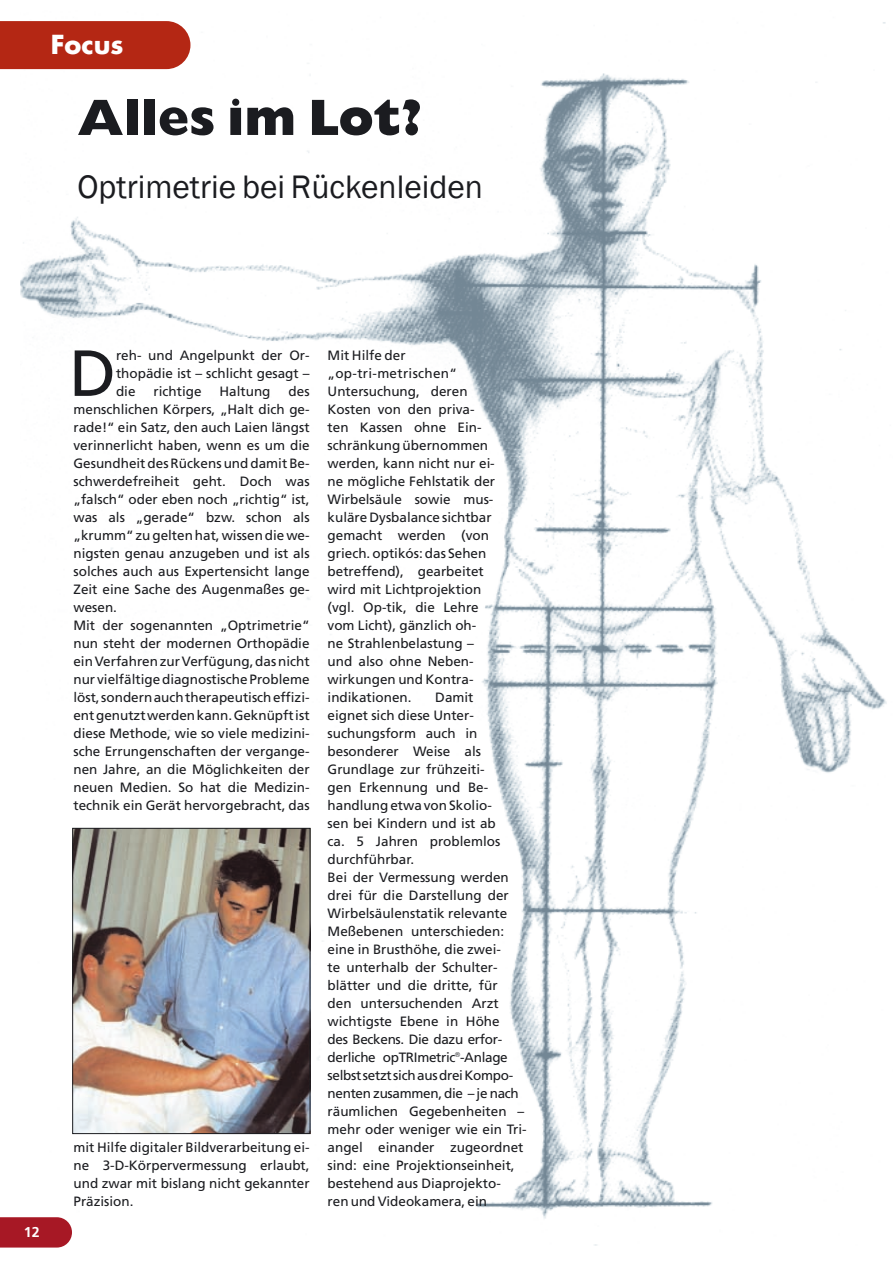
<style>
.page{position:relative;width:893px;height:1263px;background:#fff}
.page>*{position:absolute;margin:0;border:0;box-sizing:border-box;transform-origin:0 0}
.t1{font:65.1px "Frutiger";color:#1b1c20}
.t2{font:800 51.45px "Gill Sans";color:#1b1c20}
.t3{font:33.45px "Franklin Gothic";color:#1b1c20}
.t4{font:700 25.5px "Futura";color:#fff}
.t5{font:700 14.25px "Frutiger";color:#fff}
.t6{font:13.5px/18px "Frutiger";color:#1b1c20}
</style>
<div class="page">
<img style="left:21px;top:22px;width:866px;height:1223px">
<div style="left:0;top:21px;width:190px;height:48px;background:#b42714"></div>
<svg style="left:0;top:1217px;width:72px;height:30px;background:#ab2330"></svg>
<img style="left:74px;top:830px;width:234px;height:302px">
<div style="left:72px;top:828px;width:238px;height:306px;border:1px solid #1b1c20"></div>
<h3 class="t4" style="left:51px;top:27px;width:74px">Focus</h3>
<h2 class="t2" style="left:77px;top:88px;width:346px">Alles im Lot?</h2>
<h3 class="t3" style="left:77px;top:166px;width:407px">Optrimetrie bei Rückenleiden</h3>
<p class="t5" style="left:24px;top:1224px;width:17px">12</p>
<h1 class="t1" style="left:69px;top:335px;width:48px">D</h1>
<p class="t6" style="left:116px;top:346px;width:195px;text-align:justify">reh- und Angelpunkt der Or&shy;thopädie ist – schlicht gesagt – die</p>
<p class="t6" style="left:73px;top:382px;width:238px;text-indent:215px">des menschlichen Körpers, „Halt dich ge&shy;rade!“ ein Satz, den auch Laien längst verinnerlicht haben, wenn es um die Gesundheit des Rückens und damit Be&shy;schwerdefreiheit geht. Doch was „falsch“ oder eben noch „richtig“ ist, was als „gerade“ bzw. schon als „krumm“ zu gelten hat, wissen die we&shy;nigsten genau anzugeben und ist als solches auch aus Expertensicht lange Zeit eine Sache des Augenmaßes ge&shy;wesen.<br>Mit der sogenannten „Optrimetrie“ nun steht der modernen Orthopädie ein Verfahren zur Verfügung, das nicht nur vielfältige diagnostische Probleme löst, sondern auch therapeutisch effizi&shy;ent genutzt werden kann. Geknüpft ist diese Methode, wie so viele medizini&shy;sche Errungenschaften der vergange&shy;nen Jahre, an die Möglichkeiten der neuen Medien. So hat die Medizin&shy;technik ein Gerät hervorgebracht, das</p>
<p class="t6" style="left:154px;top:382px;width:50px">richtige</p>
<p class="t6" style="left:220px;top:382px;width:53px">Haltung</p>
<p class="t6" style="left:74px;top:1138px;width:238px;text-align:justify">mit Hilfe digitaler Bildverarbeitung ei&shy;ne 3-D-Körpervermessung erlaubt, und zwar mit bislang nicht gekannter Präzision.</p>
<p class="t6" style="left:328px;top:346px;width:169px">Mit Hilfe der „op-tri-metrischen“<br>Untersuchung, deren<br>Kosten von den priva&shy;ten Kassen ohne Ein&shy;schränkung übernommen werden, kann nicht nur ei&shy;ne mögliche Fehlstatik der<br>Wirbelsäule sowie mus&shy;kuläre Dysbalance sichtbar gemacht werden (von griech. optikós: das Sehen betreffend), gearbeitet wird mit Lichtprojektion (vgl. Op-tik, die Lehre vom Licht), gänzlich oh&shy;ne Strahlenbelastung – und also ohne Neben&shy;wirkungen und Kontra&shy;indikationen.</p>
<p class="t6" style="left:328px;top:688px;width:201px;text-indent:108px">Damit<br>eignet sich diese Unter&shy;suchungsform auch in besonderer Weise als<br>Grundlage zur frühzeiti-<br>gen Erkennung und Be&shy;handlung etwa von Skolio-<br>sen bei Kindern und ist ab<br>ca. 5 Jahren problemlos durchführbar.<br>Bei der Vermessung werden drei für die Darstellung der<br>Wirbelsäulenstatik relevante<br>Meßebenen unterschieden: eine in Brusthöhe, die zwei-<br>te unterhalb der Schulter&shy;blätter und die dritte, für<br>den untersuchenden Arzt wichtigste Ebene in Höhe<br>des Beckens. Die dazu erfor&shy;derliche opTRImetric<sup>®</sup>-Anlage selbst setzt sich aus drei Kompo&shy;nenten zusammen, die – je nach räumlichen Gegebenheiten – mehr oder weniger wie ein Tri&shy;angel einander zugeordnet sind: eine Projektionseinheit, bestehend aus Diaprojekto-<br>ren und Videokamera, ein</p>
</div>
